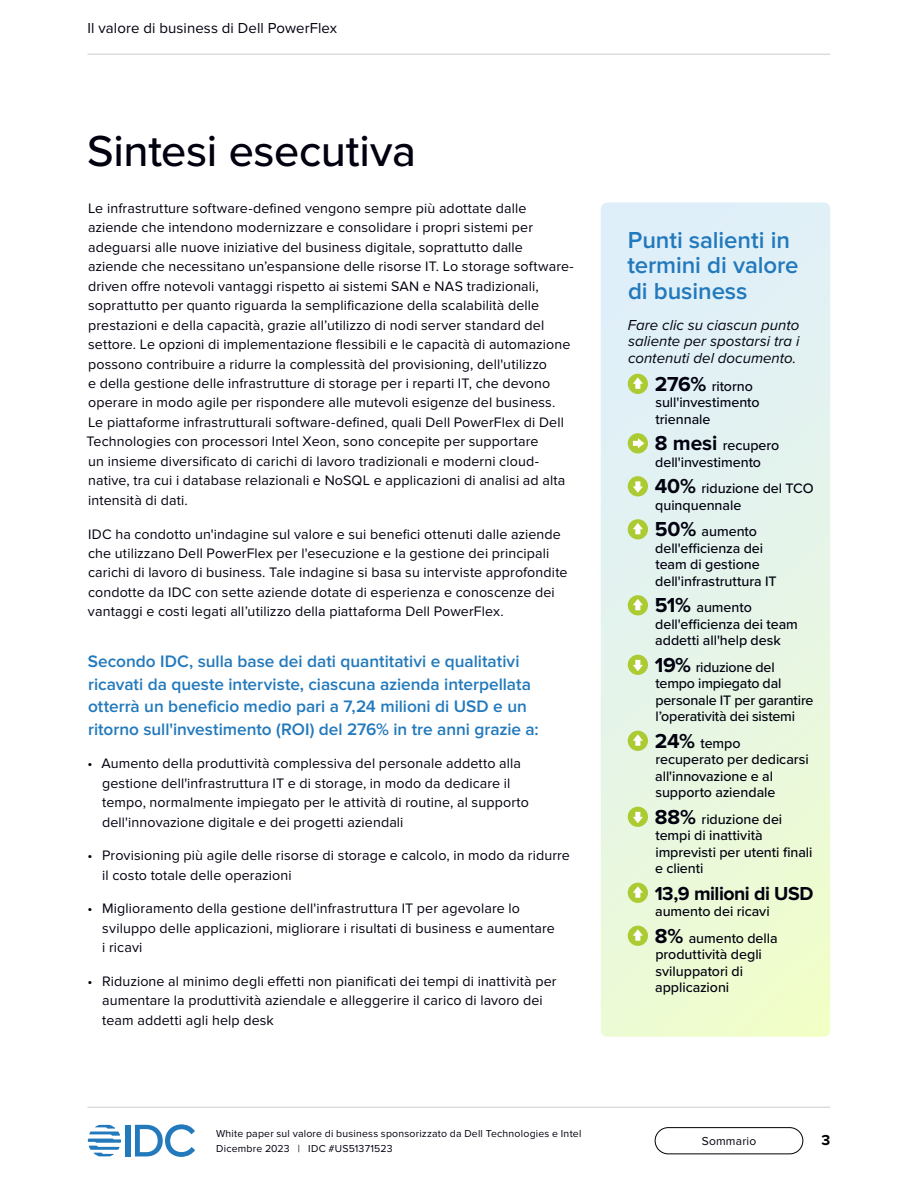
<style>
.page{position:relative;width:918px;height:1188px;background:#fff}
.page>*{position:absolute;margin:0;border:0;box-sizing:border-box;transform-origin:0 0}
.t1{font:500 45px "Proxima Nova";letter-spacing:-.01em;color:#01010f}
.t2{font:600 24px/25.5px "Proxima Nova";letter-spacing:-.005em;color:#2279bc}
.t3{font:700 19.5px "Proxima Nova";letter-spacing:-.025em;color:#01010f}
.t4{font:600 17.25px/22.5px "Proxima Nova";color:#2279bc}
.t5{font:italic 15px/16.5px "Proxima Nova";color:#01010f;text-align:justify}
.t6{font:15px "Proxima Nova";letter-spacing:.005em;color:#01010f}
.t7{font:700 15px "Proxima Nova";color:#000}
.t8{font:14.25px/19.5px "Proxima Nova";letter-spacing:.01em;color:#01010f}
.t9{font:500 14.25px/16.5px "Proxima Nova";letter-spacing:-.005em;color:#01010f}
.t10{font:12px "Proxima Nova";letter-spacing:.015em;color:#01010f}
.t11{font:10.5px/15px "Proxima Nova";letter-spacing:.02em;color:#01010f}
.s1{font-weight:700;font-size:21px}
</style>
<div class="page">
<div style="left:126px;top:1125px;width:5px;height:31px;background:#2279bc"></div>
<svg style="left:135px;top:1124px;width:60px;height:33px"></svg>
<svg style="left:88px;top:1125px;width:33px;height:31px"></svg>
<div style="left:655px;top:1127px;width:148px;height:27px;border:1px solid #000;border-radius:13px"></div>
<hr style="left:87px;top:54px;width:743px;height:1px;background:#ccc">
<hr style="left:87px;top:1107px;width:743px;height:1px;background:#ccc">
<svg style="left:601px;top:202px;width:229px;height:835px"></svg>
<div style="left:628px;top:374px;width:20px;height:20px;background:#accb32;border-radius:50%"></div>
<svg style="left:633px;top:377px;width:10px;height:12px"></svg>
<div style="left:628px;top:433px;width:20px;height:20px;background:#accb32;border-radius:50%"></div>
<svg style="left:633px;top:438px;width:11px;height:10px"></svg>
<div style="left:628px;top:476px;width:20px;height:20px;background:#accb32;border-radius:50%"></div>
<svg style="left:633px;top:481px;width:10px;height:12px"></svg>
<div style="left:628px;top:519px;width:20px;height:20px;background:#accb32;border-radius:50%"></div>
<svg style="left:633px;top:523px;width:10px;height:11px"></svg>
<div style="left:628px;top:595px;width:20px;height:20px;background:#accb32;border-radius:50%"></div>
<svg style="left:633px;top:599px;width:10px;height:11px"></svg>
<div style="left:628px;top:655px;width:20px;height:20px;background:#accb32;border-radius:50%"></div>
<svg style="left:633px;top:660px;width:10px;height:11px"></svg>
<div style="left:628px;top:731px;width:20px;height:20px;background:#accb32;border-radius:50%"></div>
<svg style="left:633px;top:734px;width:10px;height:12px"></svg>
<div style="left:628px;top:807px;width:20px;height:20px;background:#accb32;border-radius:50%"></div>
<svg style="left:633px;top:812px;width:10px;height:11px"></svg>
<div style="left:628px;top:883px;width:20px;height:20px;background:#accb32;border-radius:50%"></div>
<svg style="left:633px;top:886px;width:10px;height:12px"></svg>
<div style="left:628px;top:926px;width:20px;height:20px;background:#accb32;border-radius:50%"></div>
<svg style="left:633px;top:929px;width:10px;height:12px"></svg>
<p class="t6" style="left:87px;top:19px;width:251px">Il valore di business di Dell PowerFlex</p>
<h1 class="t1" style="left:87px;top:124px;width:330px">Sintesi esecutiva</h1>
<p class="t8" style="left:86px;top:198px;width:489px">Le infrastrutture software-defined vengono sempre più adottate dalle aziende che intendono modernizzare e consolidare i propri sistemi per adeguarsi alle nuove iniziative del business digitale, soprattutto dalle aziende che necessitano un’espansione delle risorse IT. Lo storage software&shy;driven offre notevoli vantaggi rispetto ai sistemi SAN e NAS tradizionali, soprattutto per quanto riguarda la semplificazione della scalabilità delle prestazioni e della capacità, grazie all’utilizzo di nodi server standard del settore. Le opzioni di implementazione flessibili e le capacità di automazione possono contribuire a ridurre la complessità del provisioning, dell'utilizzo<br>e della gestione delle infrastrutture di storage per i reparti IT, che devono operare in modo agile per rispondere alle mutevoli esigenze del business.<br>Le piattaforme infrastrutturali software-defined, quali Dell PowerFlex di Dell Technologies con processori Intel Xeon, sono concepite per supportare<br>un insieme diversificato di carichi di lavoro tradizionali e moderni cloud&shy;native, tra cui i database relazionali e NoSQL e applicazioni di analisi ad alta intensità di dati.</p>
<p class="t8" style="left:88px;top:524px;width:481px">IDC ha condotto un'indagine sul valore e sui benefici ottenuti dalle aziende che utilizzano Dell PowerFlex per l'esecuzione e la gestione dei principali carichi di lavoro di business. Tale indagine si basa su interviste approfondite condotte da IDC con sette aziende dotate di esperienza e conoscenze dei vantaggi e costi legati all’utilizzo della piattaforma Dell PowerFlex.</p>
<p class="t4" style="left:88px;top:651px;width:452px">Secondo IDC, sulla base dei dati quantitativi e qualitativi ricavati da queste interviste, ciascuna azienda interpellata otterrà un beneficio medio pari a 7,24 milioni di USD e un ritorno sull'investimento (ROI) del 276% in tre anni grazie a:</p>
<p class="t8" style="left:102px;top:754px;width:428px;text-indent:-14px">• Aumento della produttività complessiva del personale addetto alla gestione dell'infrastruttura IT e di storage, in modo da dedicare il tempo, normalmente impiegato per le attività di routine, al supporto dell'innovazione digitale e dei progetti aziendali</p>
<p class="t8" style="left:102px;top:846px;width:469px;text-indent:-15px">• Provisioning più agile delle risorse di storage e calcolo, in modo da ridurre il costo totale delle operazioni</p>
<p class="t8" style="left:102px;top:899px;width:454px;text-indent:-15px">• Miglioramento della gestione dell'infrastruttura IT per agevolare lo sviluppo delle applicazioni, migliorare i risultati di business e aumentare i ricavi</p>
<p class="t8" style="left:102px;top:972px;width:456px;text-indent:-14px">• Riduzione al minimo degli effetti non pianificati dei tempi di inattività per aumentare la produttività aziendale e alleggerire il carico di lavoro dei team addetti agli help desk</p>
<p class="t11" style="left:216px;top:1127px;width:367px">White paper sul valore di business sponsorizzato da Dell Technologies e Intel<br>Dicembre 2023 | IDC #US51371523</p>
<h2 class="t2" style="left:628px;top:227px;width:173px">Punti salienti in termini di valore di business</h2>
<p class="t5" style="left:628px;top:317px;width:173px">Fare clic su ciascun punto saliente per spostarsi tra i contenuti del documento.</p>
<p class="t9" style="left:655px;top:378px;width:106px"><span class="s1">276%</span> ritorno sull'investimento triennale</p>
<p class="t9" style="left:655px;top:438px;width:126px"><span class="s1">8 mesi</span> recupero dell'investimento</p>
<p class="t9" style="left:655px;top:481px;width:161px"><span class="s1">40%</span> riduzione del TCO quinquennale</p>
<p class="t9" style="left:655px;top:524px;width:123px"><span class="s1">50%</span> aumento dell'efficienza dei team di gestione dell'infrastruttura IT</p>
<p class="t9" style="left:655px;top:600px;width:145px"><span class="s1">51%</span> aumento dell'efficienza dei team addetti all'help desk</p>
<p class="t9" style="left:655px;top:659px;width:160px"><span class="s1">19%</span> riduzione del tempo impiegato dal personale IT per garantire l’operatività dei sistemi</p>
<p class="t9" style="left:655px;top:735px;width:156px"><span class="s1">24%</span> tempo recuperato per dedicarsi all'innovazione e al supporto aziendale</p>
<p class="t9" style="left:655px;top:811px;width:159px"><span class="s1">88%</span> riduzione dei tempi di inattività imprevisti per utenti finali e clienti</p>
<h3 class="t3" style="left:655px;top:882px;width:160px">13,9 milioni di USD</h3>
<p class="t9" style="left:655px;top:899px;width:124px;line-height:26.5px">aumento dei ricavi<br><span class="s1">8%</span> aumento della</p>
<p class="t9" style="left:655px;top:947px;width:108px">produttività degli sviluppatori di applicazioni</p>
<p class="t10" style="left:702px;top:1134px;width:56px">Sommario</p>
<p class="t7" style="left:821px;top:1132px;width:10px">3</p>
</div>
